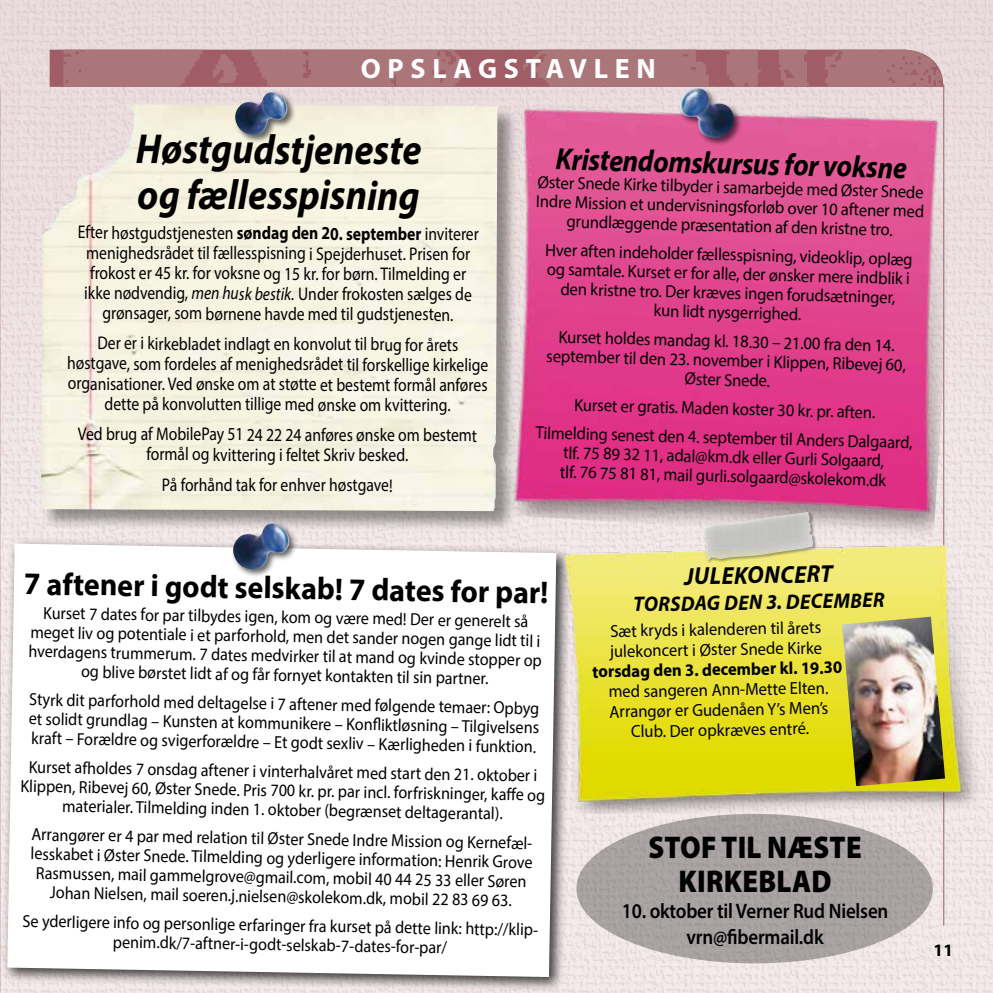
<style>
.page{position:relative;width:993px;height:993px;background:#fff}
.page>*{position:absolute;margin:0;border:0;box-sizing:border-box;transform-origin:0 0}
.t1{font:italic 700 42.18px/45.5px "Myriad Pro";color:#000;scale:.9 1}
.t2{font:700 31.5px "Myriad Pro";color:#000;scale:.95 1}
.t3{font:900 31.5px/33.2px "Myriad Pro";letter-spacing:.01em;color:#000;text-align:center;scale:.9 1}
.t4{font:italic 700 30.8px "Myriad Pro";color:#000;scale:.9 1}
.t5{font:700 28px "Myriad Pro";letter-spacing:.24em;color:#fff}
.t6{font:italic 700 24.5px "Myriad Pro";color:#000;scale:.95 1}
.t7{font:600 21px/26.2px "Myriad Pro";letter-spacing:-.01em;color:#000;text-align:center;scale:.9 1}
.t8{font:italic 700 21px "Myriad Pro";color:#000;scale:.95 1}
.t9{font:18.38px/20.3px "Myriad Pro";letter-spacing:-.005em;color:#000;text-align:center;scale:.85 1}
.t10{font:17.5px/19.2px "Myriad Pro";color:#000;text-align:center;scale:.92 1}
.t11{font:17.5px/19.2px "Myriad Pro";color:#000;text-align:center;scale:.95 1}
.t12{font:700 17.5px "Myriad Pro";color:#000;scale:.95 1}
.t13{font:700 17.5px "Myriad Pro";color:#000}
.s1{font-weight:700}
.s2{font-style:italic}
</style>
<div class="page">
<img style="left:0;top:0;width:992px;height:992px">
<img style="left:50px;top:50px;width:413px;height:37px">
<div style="left:41px;top:105px;width:477px;height:427px;background:#000;opacity:.4"></div>
<img style="left:41px;top:104px;width:422px;height:407px">
<div style="left:233px;top:90px;width:63px;height:53px;background:#000;opacity:.6"></div>
<img style="left:233px;top:92px;width:57px;height:45px">
<img style="left:463px;top:26px;width:499px;height:512px">
<div style="left:677px;top:86px;width:65px;height:61px;background:#000;opacity:.6"></div>
<img style="left:676px;top:88px;width:59px;height:54px">
<div style="left:576px;top:813px;width:356px;height:150px;background:#a9a2a2;border-radius:50%"></div>
<hr style="left:943px;top:84px;width:1px;height:841px;background:#a05d65">
<div style="left:2px;top:538px;width:569px;height:454px;background:#000;opacity:.75"></div>
<svg style="left:7px;top:543px;width:549px;height:433px"></svg>
<div style="left:231px;top:521px;width:67px;height:57px;background:#000;opacity:.6"></div>
<img style="left:230px;top:523px;width:62px;height:49px">
<img style="left:536px;top:508px;width:456px;height:305px">
<svg style="left:699px;top:500px;width:120px;height:71px;background:#cdc3a9"></svg>
<img style="left:841px;top:616px;width:103px;height:170px">
<h3 class="t5" style="left:360px;top:50px;width:207px">opsla gstavl</h3>
<h3 class="t5" style="left:614px;top:50px;width:42px">en</h3>
<h1 class="t1" style="left:136px;top:125px;width:319px">Høstgudstjeneste og fællesspisning</h1>
<p class="t9" style="left:78px;top:222px;width:473px">Efter høstgudstjenesten <span class="s1">søndag den 20. september</span> inviterer menighedsrådet til fællesspisning i Spejderhuset. Prisen for frokost er 45 kr. for voksne og 15 kr. for børn. Tilmelding er ikke nødvendig, <span class="s2">men husk bestik.</span> Under frokosten sælges de grønsager, som børnene havde med til gudstjenesten.</p>
<p class="t9" style="left:67px;top:333px;width:497px">Der er i kirkebladet indlagt en konvolut til brug for årets høstgave, som fordeles af menighedsrådet til forskellige kirkelige organisationer. Ved ønske om at støtte et bestemt formål anføres dette på konvolutten tillige med ønske om kvittering.</p>
<p class="t9" style="left:78px;top:424px;width:471px">Ved brug af MobilePay 51 24 22 24 anføres ønske om bestemt formål og kvittering i feltet Skriv besked.</p>
<p class="t9" style="left:162px;top:474px;width:273px">På forhånd tak for enhver høstgave!</p>
<h3 class="t4" style="left:556px;top:140px;width:392px;rotate:1deg">Kristendomskursus forvoksne</h3>
<p class="t11" style="left:537px;top:170px;width:410px;rotate:2deg">Øster Snede Kirke tilbyder i samarbejde med Øster Snede<br>Indre Mission et undervisningsforløb over 10 aftener med grundlæggende præsentation af den kristne tro.</p>
<p class="t11" style="left:545px;top:238px;width:388px;rotate:2deg">Hver aften indeholder fællesspisning, videoklip, oplæg og samtale. Kurset er for alle, der ønsker mere indblik i den kristne tro. Der kræves ingen forudsætninger,<br>kun lidt nysgerrighed.</p>
<p class="t11" style="left:547px;top:325px;width:380px;rotate:2deg">Kurset holdes mandag kl. 18.30 – 21.00 fra den 14. september til den 23. november i Klippen, Ribevej 60,<br>Øster Snede.</p>
<p class="t11" style="left:537px;top:387px;width:398px;line-height:28.9px;rotate:2deg">Kurset er gratis. Maden koster 30 kr. pr. aften.<br>Tilmelding senest den 4. september til Anders Dalgaard,</p>
<p class="t11" style="left:561px;top:441px;width:345px;text-align:left;rotate:2deg">tlf. 75 89 32 11, adal@km.dk eller Gurli Solgaard, tlf. 76 75 81 81, mail gurli.solgaard@skolekom.dk</p>
<h2 class="t2" style="left:24px;top:563px;width:553px;rotate:1deg">7 afteneri godt selskab! 7 dates forpar!</h2>
<p class="t10" style="left:29px;top:602px;width:559px;rotate:1deg">Kurset 7 dates for par tilbydes igen, kom og være med! Der er generelt så meget liv og potentiale i et parforhold, men det sander nogen gange lidt til i hverdagens trummerum. 7 dates medvirker til at mand og kvinde stopper op og blive børstet lidt af og får fornyet kontakten til sin partner.</p>
<p class="t10" style="left:29px;top:689px;width:556px;text-align:justify;rotate:1deg">Styrk dit parforhold med deltagelse i 7 aftener med følgende temaer: Opbyg et solidt grundlag – Kunsten at kommunikere – Konfl iktløsning – Tilgivelsens kraft – Forældre og svigerforældre – Et godt sexliv – Kærligheden i funktion.</p>
<p class="t10" style="left:21px;top:756px;width:571px;rotate:1deg">Kurset afholdes 7 onsdag aftener i vinterhalvåret med start den 21. oktober i<br>Klippen, Ribevej 60, Øster Snede. Pris 700 kr. pr. par incl. forfriskninger, kaff e og materialer. Tilmelding inden 1. oktober (begrænset deltagerantal).</p>
<p class="t10" style="left:31px;top:824px;width:550px;rotate:1deg">Arrangører er 4 par med relation til Øster Snede Indre Mission og Kernefæl&shy;lesskabet i Øster Snede. Tilmelding og yderligere information: Henrik Grove Rasmussen, mail gammelgrove@gmail.com, mobil 40 44 25 33 eller Søren Johan Nielsen, mail soeren.j.nielsen@skolekom.dk, mobil 22 83 69 63.</p>
<p class="t10" style="left:23px;top:910px;width:566px;rotate:1deg">Se yderligere info og personlige erfaringer fra kurset på dette link: http://klip&shy;penim.dk/7-aftner-i-godt-selskab-7-dates-for-par/</p>
<h3 class="t6" style="left:683px;top:560px;width:158px;rotate:-1deg">Julekoncert</h3>
<p class="t8" style="left:633px;top:590px;width:266px;rotate:-1deg">torsdag den 3. december</p>
<p class="t11" style="left:609px;top:620px;width:225px;line-height:20.1px;text-align:left;rotate:-1deg">Sæt kryds i kalenderen til årets julekoncert i Øster Snede Kirke</p>
<p class="t12" style="left:592px;top:660px;width:264px;rotate:-1deg">torsdag den 3. decemberkl. 19.30</p>
<p class="t11" style="left:608px;top:681px;width:233px;line-height:20.1px;rotate:-1deg">med sangeren Ann-Mette Elten.<br>Arrangør er Gudenåen Y’s Men’s<br>Club. Der opkræves entré.</p>
<h2 class="t3" style="left:648px;top:831px;width:238px">STOF TIL NÆSTE<br>KIRKEBLAD</h2>
<p class="t7" style="left:621px;top:897px;width:297px">10. oktober til Verner Rud Nielsen vrn@fibermail.dk</p>
<p class="t13" style="left:933px;top:938px;width:21px">11</p>
</div>
